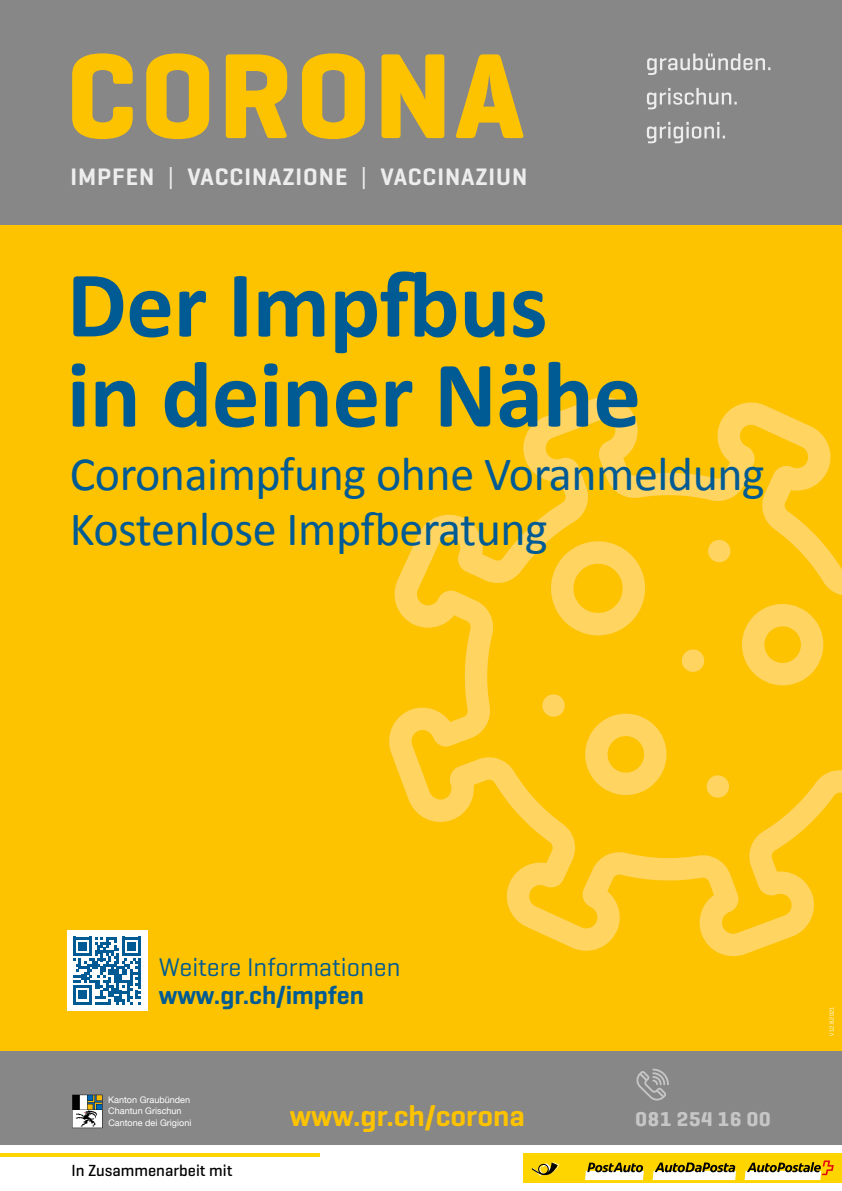
<style>
.page{position:relative;width:842px;height:1191px;background:#fff}
.page>*{position:absolute;margin:0;border:0;box-sizing:border-box;transform-origin:0 0}
.t1{font:700 95px "Calibri";letter-spacing:-.005em;color:#005a94}
.t2{font:48px "Calibri";letter-spacing:-.01em;color:#005a94}
.t3{font:600 29.9px "Geogrotesque";color:#fdc300}
.t4{font:26px "Geogrotesque";color:#005a94}
.t5{font:600 26px "Geogrotesque";color:#005a94}
.Zwischentitel{font:600 24.3px "Geogrotesque";letter-spacing:.04em;color:#ededed}
.t6{font:700 20.1px "Geogrotesque W01";letter-spacing:.04em;color:#c6c6c6}
.t7{font:500 16.4px "Geogrotesque";color:#000}
.t8{font:9.1px/11.3px "Helvetica Neue";color:#fff}
.t9{font:6px "Geogrotesque";color:#fff}
.s1{font-weight:400}
</style>
<div class="page">
<div style="left:0;top:215px;width:842px;height:851px;background:#fdc300"></div>
<svg style="left:389px;top:397px;width:453px;height:560px"></svg>
<svg style="left:545px;top:535px;width:106px;height:106px"></svg>
<svg style="left:580px;top:708px;width:92px;height:92px"></svg>
<svg style="left:737px;top:598px;width:92px;height:92px"></svg>
<svg style="left:708px;top:539px;width:23px;height:23px"></svg>
<svg style="left:706px;top:775px;width:23px;height:23px"></svg>
<svg style="left:542px;top:694px;width:23px;height:23px"></svg>
<svg style="left:681px;top:649px;width:23px;height:23px"></svg>
<div style="left:67px;top:930px;width:80px;height:80px;background:#fff"></div>
<svg style="left:73px;top:937px;width:68px;height:67px"></svg>
<div style="left:0;top:0;width:842px;height:225px;background:#878787"></div>
<svg style="left:72px;top:53px;width:61px;height:86px"></svg>
<svg style="left:146px;top:53px;width:63px;height:86px"></svg>
<svg style="left:226px;top:54px;width:61px;height:84px"></svg>
<svg style="left:302px;top:53px;width:63px;height:86px"></svg>
<svg style="left:381px;top:54px;width:63px;height:84px"></svg>
<svg style="left:456px;top:54px;width:68px;height:84px"></svg>
<svg style="left:647px;top:53px;width:123px;height:22px"></svg>
<svg style="left:647px;top:122px;width:78px;height:21px"></svg>
<svg style="left:647px;top:88px;width:90px;height:21px"></svg>
<div style="left:0;top:1050px;width:842px;height:94px;background:#878787"></div>
<svg style="left:636px;top:1068px;width:33px;height:32px"></svg>
<svg style="left:72px;top:1094px;width:30px;height:34px"></svg>
<hr style="left:0;top:1153px;width:319px;height:3px;background:#ffd500">
<div style="left:523px;top:1153px;width:319px;height:29px;background:#ffd500"></div>
<svg style="left:585px;top:1162px;width:59px;height:18px"></svg>
<svg style="left:745px;top:1160px;width:89px;height:20px"></svg>
<svg style="left:532px;top:1162px;width:27px;height:14px"></svg>
<svg style="left:653px;top:1162px;width:83px;height:18px"></svg>
<p class="Zwischentitel" style="left:71px;top:162px;width:458px">IMPFEN <span class="s1">|</span> VACCINAZIONE <span class="s1">|</span> VACCINAZIUN</p>
<p class="t1" style="left:67px;top:244px;width:482px">Der Impfbus</p>
<p class="t1" style="left:67px;top:334px;width:576px">in deiner Nähe</p>
<p class="t2" style="left:70px;top:443px;width:696px">Coronaimpfung ohne Voranmeldung</p>
<p class="t2" style="left:70px;top:498px;width:480px">Kostenlose Impfberatung</p>
<p class="t4" style="left:159px;top:951px;width:243px">Weitere Informationen</p>
<p class="t5" style="left:159px;top:979px;width:207px">www.gr.ch/impfen</p>
<p class="t8" style="left:108px;top:1094px;width:85px">Kanton Graubünden<br>Chantun Grischun<br>Cantone dei Grigioni</p>
<p class="t7" style="left:72px;top:1160px;width:162px">In Zusammenarbeit mit</p>
<p class="t3" style="left:290px;top:1097px;width:237px">www.gr.ch/corona</p>
<p class="t6" style="left:635px;top:1107px;width:137px">081 254 16 00</p>
<p class="t9" style="left:828px;top:1036px;width:31px;rotate:-90deg">V 12.8.2021</p>
</div>
